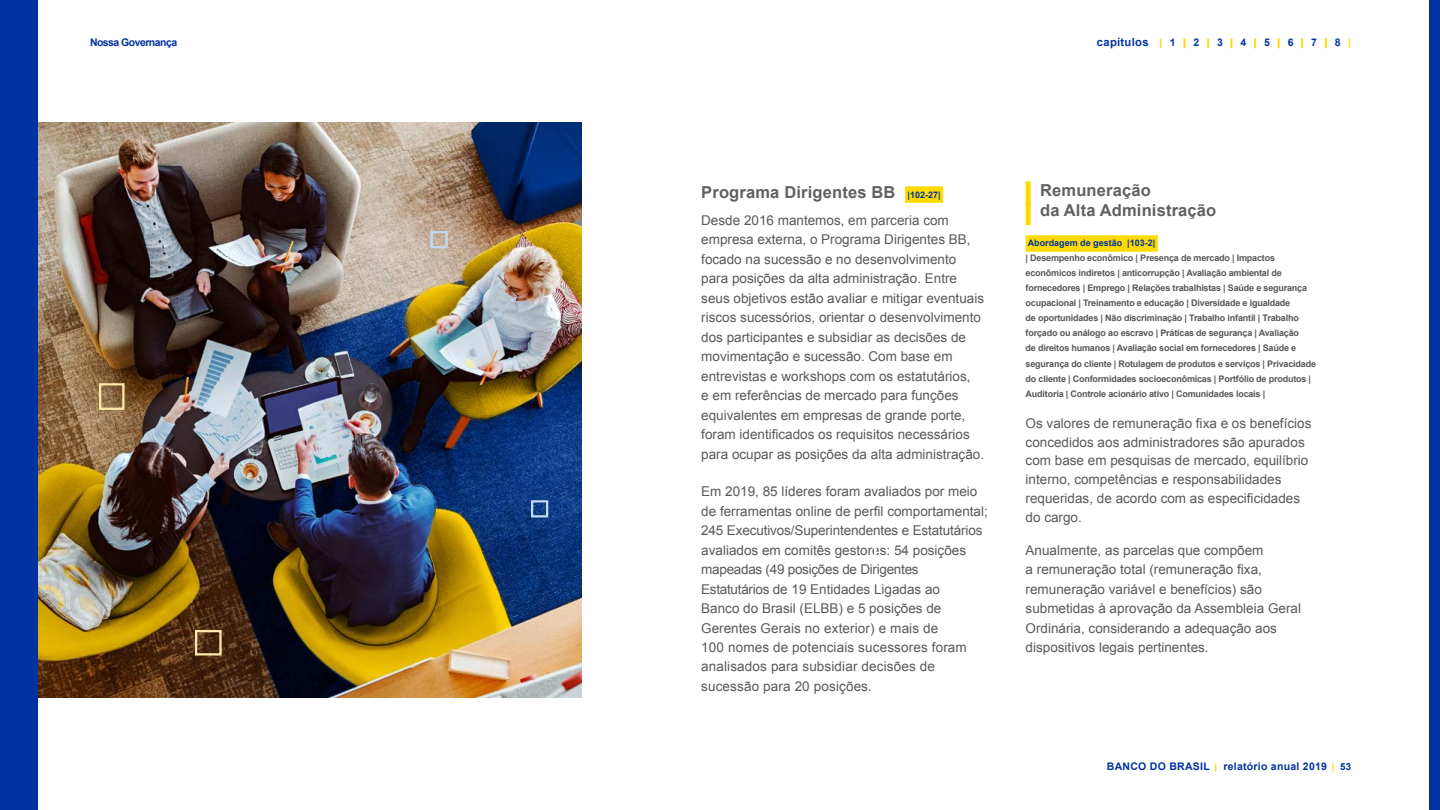
<style>
.page{position:relative;width:1440px;height:810px;background:#fff}
.page>*{position:absolute;margin:0;border:0;box-sizing:border-box;transform-origin:0 0}
.t1{font:700 16.5px/19.8px "Arial";letter-spacing:.01em;color:#616161}
.t2{font:13.5px/19.5px "Arial";color:#58595b}
.t3{font:700 11.25px "Arial";letter-spacing:.025em;color:#0033a1}
.t4{font:700 10.5px "Arial";letter-spacing:.025em;color:#0033a1}
.t5{font:700 10.5px "Arial";letter-spacing:-.05em;color:#0033a1}
.t6{font:700 9px/15px "Arial";letter-spacing:-.02em;color:#575757}
.t7{font:700 9px "Arial";color:#0033a1}
.s1{font-weight:900;font-size:10.5px;color:#fdda00}
.s2{font-size:10.5px}
.s3{font-size:9px;color:#0033a1}
.s4{font-weight:900;font-size:9px;color:#fdda00}
.s5{font-size:9.75px}
</style>
<div class="page">
<img style="left:38px;top:122px;width:544px;height:576px">
<div style="left:905px;top:186px;width:38px;height:17px;background:#fdda00"></div>
<div style="left:0;top:0;width:38px;height:810px;background:#0033a1"></div>
<div style="left:1430px;top:0;width:10px;height:810px;background:#0033a1"></div>
<div style="left:430px;top:231px;width:18px;height:17px;border:2px solid #c1daf2"></div>
<div style="left:195px;top:630px;width:27px;height:26px;border:2px solid #fdeaa9"></div>
<div style="left:1026px;top:181px;width:5px;height:24px;background:#fdda00"></div>
<div style="left:1026px;top:201px;width:5px;height:24px;background:#fdda00"></div>
<div style="left:1026px;top:235px;width:132px;height:17px;background:#fdda00"></div>
<div style="left:531px;top:500px;width:17px;height:18px;border:2px solid #c1daf2"></div>
<div style="left:99px;top:383px;width:25px;height:27px;border:2px solid #fdeaa9"></div>
<p class="t5" style="left:90px;top:35px;width:89px">Nossa Governança</p>
<p class="t3" style="left:1097px;top:34px;width:256px">capítulos <span class="s1">|</span> <span class="s2">1</span> <span class="s1">|</span> <span class="s2">2</span> <span class="s1">|</span> <span class="s2">3</span> <span class="s1">|</span> <span class="s2">4</span> <span class="s1">|</span> <span class="s2">5</span> <span class="s1">|</span> <span class="s2">6</span> <span class="s1">|</span> <span class="s2">7</span> <span class="s1">|</span> <span class="s2">8</span> <span class="s1">|</span></p>
<p class="t1" style="left:701px;top:182px;width:241px">Programa Dirigentes BB <span class="s3">|102-27|</span></p>
<p class="t2" style="left:701px;top:210px;width:284px">Desde 2016 mantemos, em parceria com empresa externa, o Programa Dirigentes BB, focado na sucessão e no desenvolvimento para posições da alta administração. Entre seus objetivos estão avaliar e mitigar eventuais riscos sucessórios, orientar o desenvolvimento dos participantes e subsidiar as decisões de movimentação e sucessão. Com base em entrevistas e workshops com os estatutários,<br>e em referências de mercado para funções equivalentes em empresas de grande porte, foram identificados os requisitos necessários para ocupar as posições da alta administração.</p>
<p class="t2" style="left:701px;top:482px;width:288px">Em 2019, 85 líderes foram avaliados por meio de ferramentas online de perfil comportamental; 245 Executivos/Superintendentes e Estatutários avaliados em comitês gestores; 54 posições mapeadas (49 posições de Dirigentes Estatutários de 19 Entidades Ligadas ao<br>Banco do Brasil (ELBB) e 5 posições de Gerentes Gerais no exterior) e mais de<br>100 nomes de potenciais sucessores foram analisados para subsidiar decisões de sucessão para 20 posições.</p>
<p class="t1" style="left:1040px;top:181px;width:178px">Remuneração<br>da Alta Administração</p>
<p class="t7" style="left:1028px;top:237px;width:129px">Abordagem de gestão |103-2|</p>
<p class="t6" style="left:1026px;top:251px;width:292px">| Desempenho econômico | Presença de mercado | Impactos econômicos indiretos | anticorrupção | Avaliação ambiental de fornecedores | Emprego | Relações trabalhistas | Saúde e segurança ocupacional | Treinamento e educação | Diversidade e igualdade<br>de oportunidades | Não discriminação | Trabalho infantil | Trabalho forçado ou análogo ao escravo | Práticas de segurança | Avaliação<br>de direitos humanos | Avaliação social em fornecedores | Saúde e segurança do cliente | Rotulagem de produtos e serviços | Privacidade do cliente | Conformidades socioeconômicas | Portfólio de produtos | Auditoria | Controle acionário ativo | Comunidades locais |</p>
<p class="t2" style="left:1026px;top:414px;width:287px;line-height:18.9px">Os valores de remuneração fixa e os benefícios concedidos aos administradores são apurados com base em pesquisas de mercado, equilíbrio interno, competências e responsabilidades requeridas, de acordo com as especificidades do cargo.</p>
<p class="t2" style="left:1026px;top:540px;width:277px">Anualmente, as parcelas que compõem<br>a remuneração total (remuneração fixa, remuneração variável e benefícios) são submetidas à aprovação da Assembleia Geral Ordinária, considerando a adequação aos dispositivos legais pertinentes.</p>
<p class="t4" style="left:1107px;top:760px;width:246px">BANCO DO BRASIL <span class="s4">|</span> relatório anual 2019 <span class="s4">|</span> <span class="s5">53</span></p>
</div>
